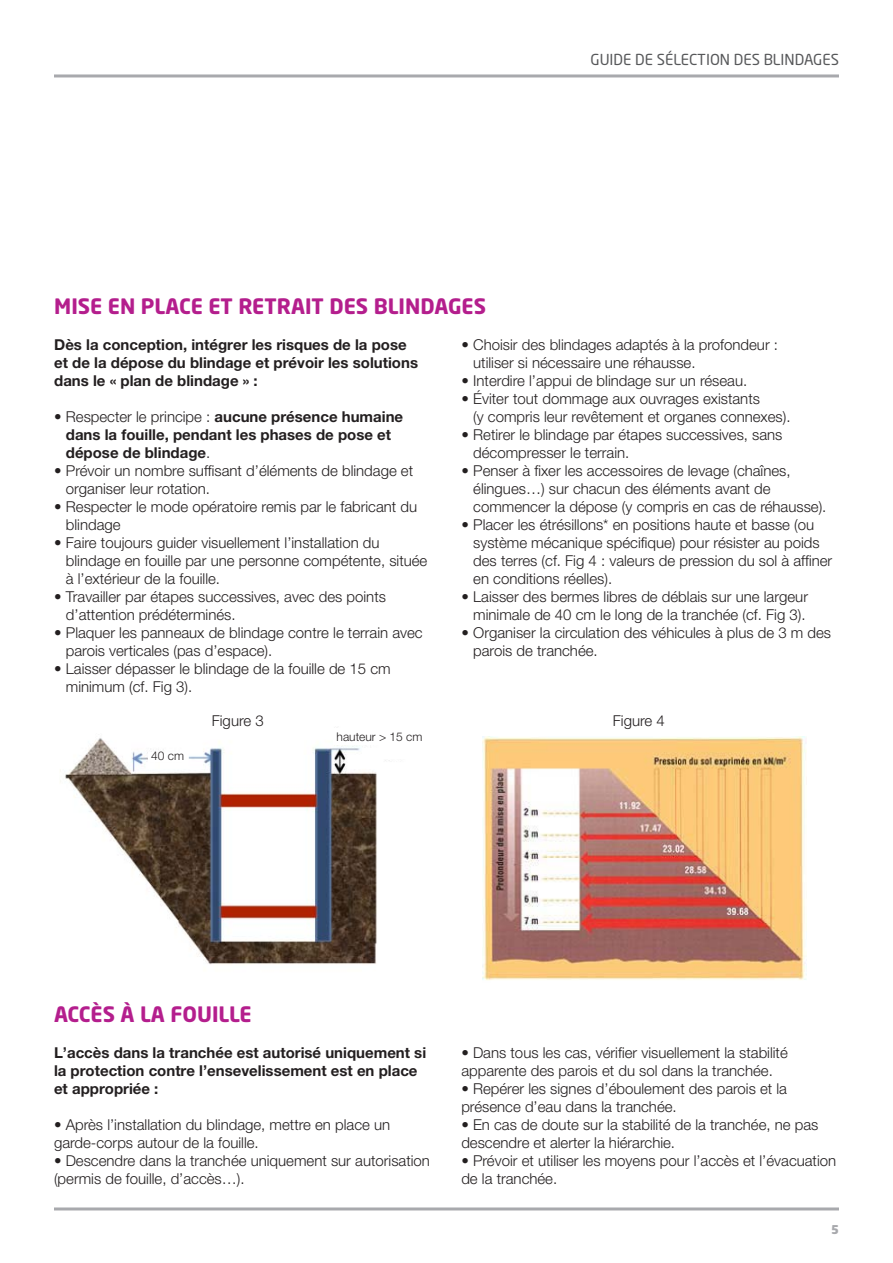
<style>
.page{position:relative;width:893px;height:1263px;background:#fff}
.page>*{position:absolute;margin:0;border:0;box-sizing:border-box;transform-origin:0 0}
.t1{font:700 21px "Neo Sans Std";color:#b41e8d}
.t2{font:300 15px/18px "Helvetica Neue LT Pro";color:#231f20}
.t3{font:700 15px/18px "Helvetica Neue LT Pro";color:#231f20}
.t4{font:15px "Neo Sans Std";color:#57585a}
.t5{font:300 12px "Helvetica Neue LT Pro";color:#231f20}
.t6{font:900 12px "Neo Sans Std";color:#a8a9ad}
.s1{font-weight:300}
</style>
<div class="page">
<hr style="left:54px;top:74px;width:785px;height:3px;background:#a8a9ad">
<hr style="left:54px;top:1207px;width:785px;height:3px;background:#a8a9ad">
<img style="left:483px;top:736px;width:324px;height:245px">
<img style="left:60px;top:738px;width:330px;height:227px">
<div style="left:334px;top:728px;width:94px;height:16px;background:#fff"></div>
<div style="left:379px;top:743px;width:39px;height:16px;background:#fff"></div>
<div style="left:148px;top:752px;width:40px;height:10px;background:#fff"></div>
<p class="t4" style="left:590px;top:51px;width:250px">GUIDE DE SÉLECTION DES BLINDAGES</p>
<p class="t1" style="left:54px;top:292px;width:433px">MISE EN PLACE ET RETRAIT DES BLINDAGES</p>
<p class="t3" style="left:54px;top:335px;width:365px">Dès la conception, intégrer les risques de la pose et de la dépose du blindage et prévoir les solutions dans le « plan de blindage » :</p>
<p class="t3" style="left:66px;top:407px;width:339px;text-indent:-12px"><span class="s1">• Respecter le principe :</span> aucune présence humaine dans la fouille, pendant les phases de pose et dépose de blindage<span class="s1">.</span></p>
<p class="t2" style="left:66px;top:461px;width:349px;text-indent:-12px">• Prévoir un nombre suffisant d’éléments de blindage et organiser leur rotation.</p>
<p class="t2" style="left:66px;top:497px;width:353px;text-indent:-12px">• Respecter le mode opératoire remis par le fabricant du blindage</p>
<p class="t2" style="left:66px;top:533px;width:363px;text-indent:-12px">• Faire toujours guider visuellement l’installation du blindage en fouille par une personne compétente, située à l’extérieur de la fouille.</p>
<p class="t2" style="left:66px;top:587px;width:322px;text-indent:-12px">• Travailler par étapes successives, avec des points d’attention prédéterminés.</p>
<p class="t2" style="left:66px;top:623px;width:358px;text-indent:-12px">• Plaquer les panneaux de blindage contre le terrain avec parois verticales (pas d’espace).</p>
<p class="t2" style="left:66px;top:659px;width:326px;text-indent:-12px">• Laisser dépasser le blindage de la fouille de 15 cm minimum (cf. Fig 3).</p>
<p class="t2" style="left:473px;top:335px;width:306px;text-indent:-12px">• Choisir des blindages adaptés à la profondeur : utiliser si nécessaire une réhausse.</p>
<p class="t2" style="left:462px;top:371px;width:287px">• Interdire l’appui de blindage sur un réseau.</p>
<p class="t2" style="left:473px;top:389px;width:319px;text-indent:-12px">• Éviter tout dommage aux ouvrages existants<br>(y compris leur revêtement et organes connexes).</p>
<p class="t2" style="left:473px;top:425px;width:311px;text-indent:-12px">• Retirer le blindage par étapes successives, sans décompresser le terrain.</p>
<p class="t2" style="left:473px;top:461px;width:355px;text-indent:-12px">• Penser à fixer les accessoires de levage (chaînes, élingues…) sur chacun des éléments avant de commencer la dépose (y compris en cas de réhausse).</p>
<p class="t2" style="left:473px;top:515px;width:360px;text-indent:-12px">• Placer les étrésillons* en positions haute et basse (ou système mécanique spécifique) pour résister au poids des terres (cf. Fig 4 : valeurs de pression du sol à affiner en conditions réelles).</p>
<p class="t2" style="left:462px;top:587px;width:348px;text-align:right">• Laisser des bermes libres de déblais sur une largeur minimale de 40 cm le long de la tranchée (cf. Fig 3).</p>
<p class="t2" style="left:473px;top:623px;width:359px;text-indent:-12px">• Organiser la circulation des véhicules à plus de 3 m des parois de tranchée.</p>
<p class="t5" style="left:151px;top:749px;width:34px">40 cm</p>
<p class="t2" style="left:212px;top:711px;width:53px">Figure 3</p>
<p class="t2" style="left:613px;top:711px;width:53px">Figure 4</p>
<p class="t5" style="left:337px;top:729px;width:87px">hauteur &gt; 15 cm</p>
<p class="t1" style="left:54px;top:1001px;width:199px">ACCÈS À LA FOUILLE</p>
<p class="t3" style="left:54px;top:1043px;width:374px">L’accès dans la tranchée est autorisé uniquement si la protection contre l’ensevelissement est en place et appropriée :</p>
<p class="t2" style="left:54px;top:1115px;width:338px">• Après l’installation du blindage, mettre en place un garde-corps autour de la fouille.</p>
<p class="t2" style="left:54px;top:1151px;width:377px">• Descendre dans la tranchée uniquement sur autorisation (permis de fouille, d’accès…).</p>
<p class="t2" style="left:461px;top:1043px;width:328px">• Dans tous les cas, vérifier visuellement la stabilité apparente des parois et du sol dans la tranchée.</p>
<p class="t2" style="left:461px;top:1079px;width:327px">• Repérer les signes d’éboulement des parois et la présence d’eau dans la tranchée.</p>
<p class="t2" style="left:461px;top:1115px;width:359px">• En cas de doute sur la stabilité de la tranchée, ne pas descendre et alerter la hiérarchie.</p>
<p class="t2" style="left:461px;top:1151px;width:376px">• Prévoir et utiliser les moyens pour l’accès et l’évacuation de la tranchée.</p>
<p class="t6" style="left:831px;top:1222px;width:9px">5</p>
</div>
